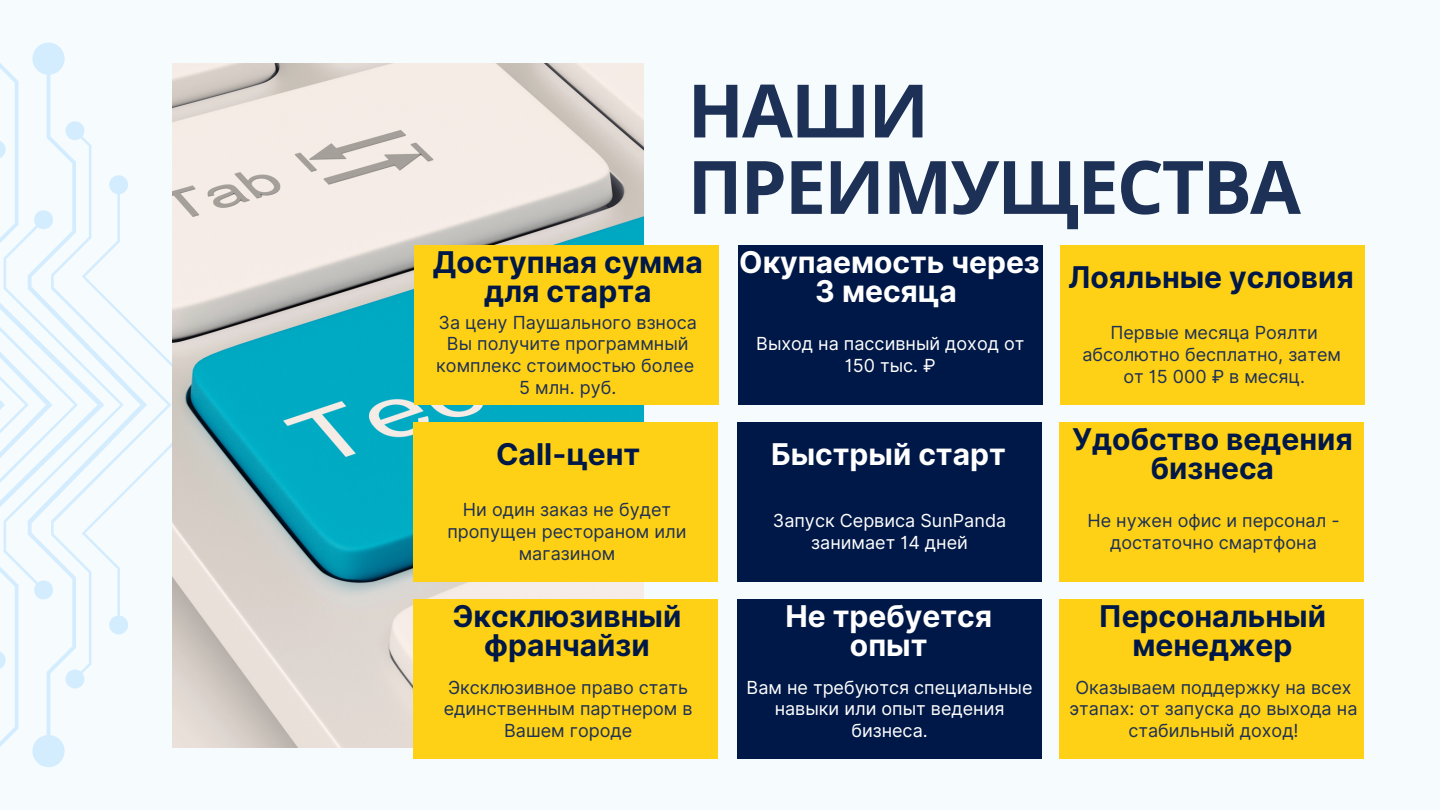
<style>
.page{position:relative;width:1440px;height:810px;background:#f6fbfe}
.page>*{position:absolute;margin:0;border:0;box-sizing:border-box;transform-origin:0 0}
.t1{font:700 73.8px/76.4px "Noto Sans";letter-spacing:-.025em;color:#1d3055}
.t2{font:700 30px/29.2px "Inter";color:#001847;text-align:center}
.t3{font:700 30px/29.2px "Inter";color:#fff;text-align:center}
.t4{font:18px/21.8px "Inter";color:#1d3055;text-align:center}
.t5{font:18px/21.8px "Inter";color:#fff;text-align:center}
</style>
<div class="page">
<svg style="left:0;top:405px;width:213px;height:362px"></svg>
<svg style="left:0;top:42px;width:172px;height:363px"></svg>
<img style="left:172px;top:63px;width:471px;height:684px">
<div style="left:415px;top:245px;width:304px;height:160px;background:#ffd116"></div>
<div style="left:738px;top:245px;width:304px;height:160px;background:#001847"></div>
<div style="left:1060px;top:245px;width:304px;height:160px;background:#ffd116"></div>
<div style="left:414px;top:422px;width:304px;height:160px;background:#ffd116"></div>
<div style="left:738px;top:422px;width:304px;height:160px;background:#001847"></div>
<div style="left:1060px;top:422px;width:304px;height:160px;background:#ffd116"></div>
<div style="left:414px;top:599px;width:304px;height:160px;background:#ffd116"></div>
<div style="left:738px;top:599px;width:304px;height:160px;background:#001847"></div>
<div style="left:1060px;top:599px;width:304px;height:160px;background:#ffd116"></div>
<p class="t1" style="left:688px;top:71px;width:615px">НАШИ<br>ПРЕИМУЩЕСТВА</p>
<p class="t2" style="left:433px;top:247px;width:271px">Доступная сумма для старта</p>
<p class="t3" style="left:739px;top:247px;width:302px">Окупаемость через<br>3 месяца</p>
<p class="t5" style="left:756px;top:333px;width:270px">Выход на пассивный доход от<br>150 тыс. ₽</p>
<p class="t2" style="left:1069px;top:262px;width:287px">Лояльные условия</p>
<p class="t4" style="left:439px;top:311px;width:260px">За цену Паушального взноса</p>
<p class="t4" style="left:436px;top:333px;width:259px">Вы получите программный комплекс стоимостью более</p>
<p class="t4" style="left:1082px;top:322px;width:260px">Первые месяца Роялти абсолютно бесплатно, затем</p>
<p class="t4" style="left:1124px;top:365px;width:183px">от 15 000 ₽ в месяц.</p>
<p class="t4" style="left:519px;top:376px;width:99px">5 млн. руб.</p>
<p class="t2" style="left:496px;top:439px;width:146px">Call-цент</p>
<p class="t4" style="left:447px;top:499px;width:241px">Ни один заказ не будет пропущен рестораном или магазином</p>
<p class="t2" style="left:453px;top:602px;width:230px">Эксклюзивный франчайзи</p>
<p class="t4" style="left:444px;top:676px;width:250px">Эксклюзивное право стать единственным партнером в<br>Вашем городе</p>
<p class="t3" style="left:771px;top:439px;width:236px">Быстрый старт</p>
<p class="t5" style="left:773px;top:510px;width:235px">Запуск Сервиса SunPanda занимает 14 дней</p>
<p class="t3" style="left:786px;top:602px;width:208px">Не требуется</p>
<p class="t3" style="left:850px;top:631px;width:79px">опыт</p>
<p class="t5" style="left:747px;top:676px;width:287px">Вам не требуются специальные навыки или опыт ведения бизнеса.</p>
<p class="t2" style="left:1072px;top:424px;width:282px">Удобство ведения бизнеса</p>
<p class="t4" style="left:1087px;top:510px;width:254px">Не нужен офис и персонал - достаточно смартфона</p>
<p class="t2" style="left:1099px;top:602px;width:229px">Персональный</p>
<p class="t2" style="left:1132px;top:631px;width:161px">менеджер</p>
<p class="t4" style="left:1070px;top:676px;width:289px">Оказываем поддержку на всех этапах: от запуска до выхода на стабильный доход!</p>
</div>
